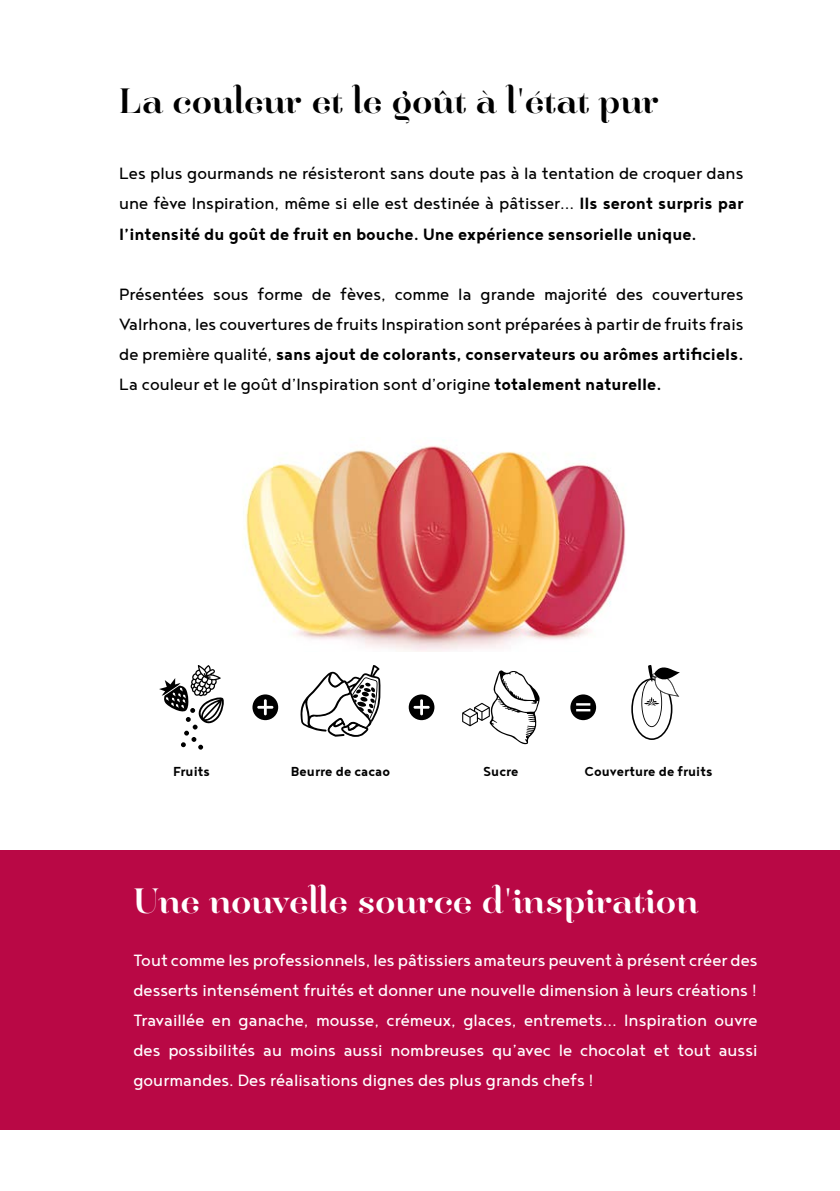
<style>
.page{position:relative;width:840px;height:1191px;background:#fff}
.page>*{position:absolute;margin:0;border:0;box-sizing:border-box;transform-origin:0 0}
.t1{font:30px "Hera Big";color:#fff}
.t2{font:30px "Hera Big";letter-spacing:.005em;color:#000}
.t3{font:20px/30px "Noyh Geometric";color:#000;text-align:justify}
.t4{font:20px/30px "Noyh Geometric";color:#fff;text-align:justify}
.t5{font:700 16px "Noyh Geometric";color:#000}
.s1{font-weight:700}
</style>
<div class="page">
<div style="left:0;top:850px;width:839px;height:280px;background:#b90845"></div>
<svg style="left:159px;top:665px;width:65px;height:84px"></svg>
<svg style="left:300px;top:665px;width:81px;height:72px"></svg>
<svg style="left:462px;top:670px;width:77px;height:74px"></svg>
<svg style="left:631px;top:665px;width:48px;height:75px"></svg>
<svg style="left:252px;top:694px;width:26px;height:26px"></svg>
<svg style="left:408px;top:694px;width:26px;height:26px"></svg>
<svg style="left:570px;top:694px;width:25px;height:26px"></svg>
<img style="left:245px;top:440px;width:381px;height:211px">
<h1 class="t2" style="left:119px;top:78px;width:541px">La couleur et le goût à l'état pur</h1>
<p class="t3" style="left:119px;top:158px;width:625px">Les plus gourmands ne résisteront sans doute pas à la tentation de croquer dans une fève Inspiration, même si elle est destinée à pâtisser… <span class="s1">Ils seront surpris par l’intensité du goût de fruit en bouche. Une expérience sensorielle unique.</span></p>
<p class="t3" style="left:119px;top:278px;width:625px">Présentées sous forme de fèves, comme la grande majorité des couvertures Valrhona, les couvertures de fruits Inspiration sont préparées à partir de fruits frais de première qualité, <span class="s1">sans ajout de colorants, conservateurs ou arômes artificiels.<br></span>La couleur et le goût d’Inspiration sont d’origine <span class="s1">totalement naturelle.</span></p>
<p class="t5" style="left:173px;top:762px;width:38px">Fruits</p>
<p class="t5" style="left:291px;top:762px;width:101px">Beurre de cacao</p>
<p class="t5" style="left:483px;top:762px;width:37px">Sucre</p>
<p class="t5" style="left:584px;top:762px;width:129px">Couverture de fruits</p>
<h1 class="t1" style="left:133px;top:877px;width:566px">Une nouvelle source d'inspiration</h1>
<p class="t4" style="left:133px;top:945px;width:625px">Tout comme les professionnels, les pâtissiers amateurs peuvent à présent créer des desserts intensément fruités et donner une nouvelle dimension à leurs créations !<br>Travaillée en ganache, mousse, crémeux, glaces, entremets… Inspiration ouvre des possibilités au moins aussi nombreuses qu’avec le chocolat et tout aussi gourmandes. Des réalisations dignes des plus grands chefs !</p>
</div>
